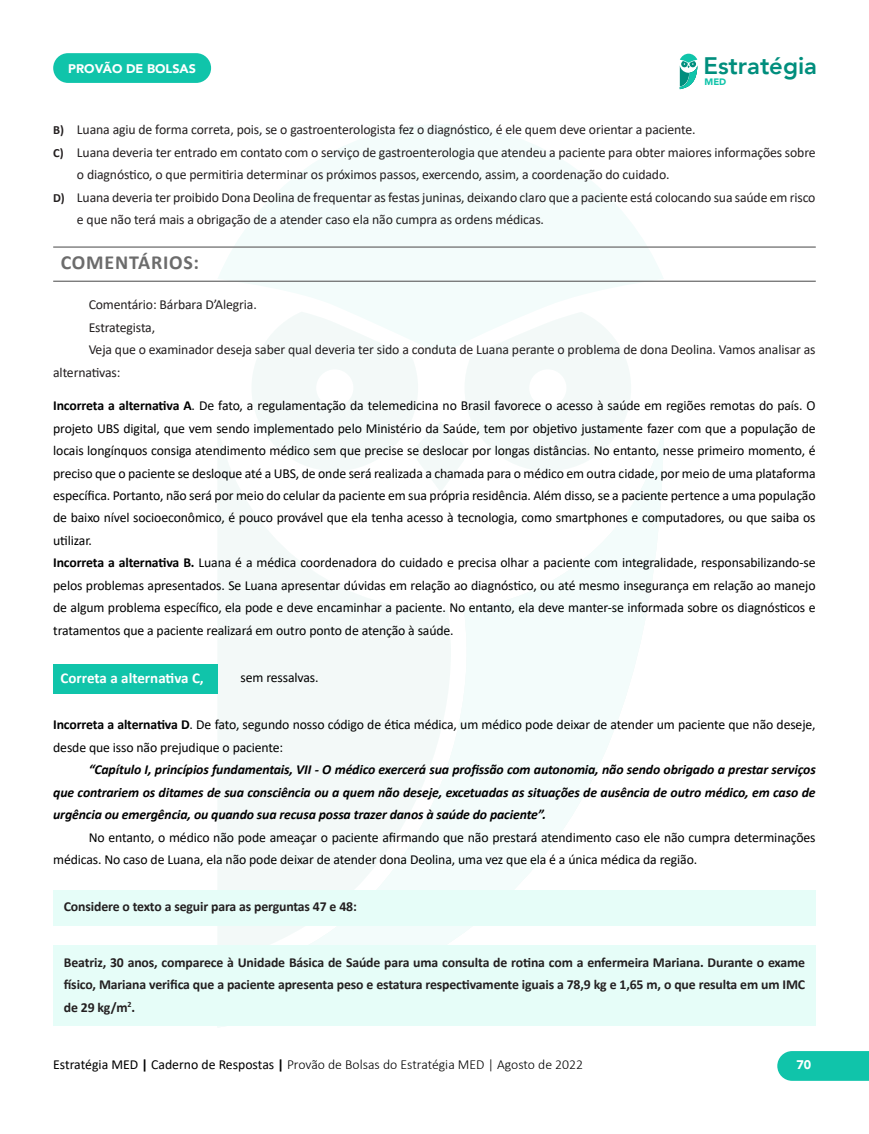
<style>
.page{position:relative;width:869px;height:1134px;background:#fff}
.page>*{position:absolute;margin:0;border:0;box-sizing:border-box;transform-origin:0 0}
.t1{font:800 23.88px "Avenir";color:#008e7d}
.t2{font:700 20px "Calibri";letter-spacing:.04em;color:#6c6c6c}
.t3{font:700 15px "Calibri";color:#fff}
.t4{font:13.75px/22.5px "Calibri";letter-spacing:-.01em;color:#000}
.t5{font:13.75px "Calibri";letter-spacing:-.01em;color:#231f20}
.t6{font:italic 700 13.75px/22.5px "Calibri";letter-spacing:-.01em;color:#000;text-align:justify}
.t7{font:700 13.75px/22.5px "Calibri";letter-spacing:-.01em;color:#231f20;text-align:justify}
.t8{font:300 13.75px "Calibri";color:#000}
.t9{font:900 12.5px "Avenir";color:#fff}
.t10{font:900 9.38px "Avenir";color:#10c4aa}
.s1{font-weight:700;font-size:12.5px}
.s2{font-weight:700}
.s3{font-weight:400}
</style>
<div class="page">
<svg style="left:252px;top:355px;width:379px;height:67px"></svg>
<svg style="left:217px;top:124px;width:446px;height:231px;fill:#f3fcfb"></svg>
<svg style="left:217px;top:422px;width:446px;height:605px;fill:#f3fcfb"></svg>
<svg style="left:777px;top:1051px;width:91px;height:30px;background:#1ac6ad"></svg>
<svg style="left:679px;top:54px;width:18px;height:35px"></svg>
<div style="left:53px;top:53px;width:158px;height:30px;background:#10c4aa;border-radius:15px"></div>
<hr style="left:53px;top:281px;width:762px;height:1px;background:#6c6c6c">
<hr style="left:53px;top:246px;width:762px;height:2px;background:#6c6c6c">
<div style="left:53px;top:664px;width:165px;height:30px;background:#10c4aa"></div>
<div style="left:53px;top:890px;width:762px;height:35px;background:#e6fdf8"></div>
<div style="left:53px;top:946px;width:762px;height:80px;background:#e6fdf8"></div>
<p class="t9" style="left:68px;top:58px;width:129px">PROVÃO DE BOLSAS</p>
<h1 class="t1" style="left:703px;top:47px;width:115px">Estratégia</h1>
<p class="t10" style="left:704px;top:74px;width:23px">MED</p>
<p class="t5" style="left:53px;top:120px;width:643px"><span class="s1">B)</span> Luana agiu de forma correta, pois, se o gastroenterologista fez o diagnóstico, é ele quem deve orientar a paciente.</p>
<p class="t5" style="left:53px;top:143px;width:763px"><span class="s1">C)</span> Luana deveria ter entrado em contato com o serviço de gastroenterologia que atendeu a paciente para obter maiores informações sobre</p>
<p class="t5" style="left:77px;top:165px;width:594px">o diagnóstico, o que permitiria determinar os próximos passos, exercendo, assim, a coordenação do cuidado.</p>
<p class="t5" style="left:53px;top:188px;width:763px"><span class="s1">D)</span> Luana deveria ter proibido Dona Deolina de frequentar as festas juninas, deixando claro que a paciente está colocando sua saúde em risco</p>
<p class="t5" style="left:77px;top:210px;width:468px">e que não terá mais a obrigação de a atender caso ela não cumpra as ordens médicas.</p>
<h2 class="t2" style="left:61px;top:248px;width:140px">COMENTÁRIOS:</h2>
<p class="t5" style="left:89px;top:295px;width:169px">Comentário: Bárbara D’Alegria.</p>
<p class="t5" style="left:89px;top:318px;width:68px">Estrategista,</p>
<p class="t5" style="left:89px;top:340px;width:728px">Veja que o examinador deseja saber qual deveria ter sido a conduta de Luana perante o problema de dona Deolina. Vamos analisar as</p>
<p class="t5" style="left:53px;top:363px;width:69px">alternativas:</p>
<p class="t4" style="left:53px;top:394px;width:763px"><span class="s2">Incorreta a alternativa A</span>. De fato, a regulamentação da telemedicina no Brasil favorece o acesso à saúde em regiões remotas do país. O projeto UBS digital, que vem sendo implementado pelo Ministério da Saúde, tem por objetivo justamente fazer com que a população de locais longínquos consiga atendimento médico sem que precise se deslocar por longas distâncias. No entanto, nesse primeiro momento, é preciso que o paciente se desloque até a UBS, de onde será realizada a chamada para o médico em outra cidade, por meio de uma plataforma específica. Portanto, não será por meio do celular da paciente em sua própria residência. Além disso, se a paciente pertence a uma população de baixo nível socioeconômico, é pouco provável que ela tenha acesso à tecnologia, como smartphones e computadores, ou que saiba os utilizar.<br><span class="s2">Incorreta a alternativa B.</span> Luana é a médica coordenadora do cuidado e precisa olhar a paciente com integralidade, responsabilizando-se pelos problemas apresentados. Se Luana apresentar dúvidas em relação ao diagnóstico, ou até mesmo insegurança em relação ao manejo de algum problema específico, ela pode e deve encaminhar a paciente. No entanto, ela deve manter-se informada sobre os diagnósticos e tratamentos que a paciente realizará em outro ponto de atenção à saúde.</p>
<p class="t3" style="left:61px;top:667px;width:145px">Correta a alternativa C,</p>
<p class="t4" style="left:240px;top:666px;width:79px">sem ressalvas.</p>
<p class="t4" style="left:53px;top:713px;width:763px"><span class="s2">Incorreta a alternativa D</span>. De fato, segundo nosso código de ética médica, um médico pode deixar de atender um paciente que não deseje, desde que isso não prejudique o paciente:</p>
<p class="t6" style="left:53px;top:758px;width:763px;text-indent:35px">“Capítulo I, princípios fundamentais, VII - O médico exercerá sua profissão com autonomia, não sendo obrigado a prestar serviços que contrariem os ditames de sua consciência ou a quem não deseje, excetuadas as situações de ausência de outro médico, em caso de urgência ou emergência, ou quando sua recusa possa trazer danos à saúde do paciente”.</p>
<p class="t4" style="left:53px;top:826px;width:763px;text-indent:35px">No entanto, o médico não pode ameaçar o paciente afirmando que não prestará atendimento caso ele não cumpra determinações médicas. No caso de Luana, ela não pode deixar de atender dona Deolina, uma vez que ela é a única médica da região.</p>
<p class="t7" style="left:64px;top:895px;width:294px">Considere o texto a seguir para as perguntas 47 e 48:</p>
<p class="t7" style="left:64px;top:951px;width:742px">Beatriz, 30 anos, comparece à Unidade Básica de Saúde para uma consulta de rotina com a enfermeira Mariana. Durante o exame físico, Mariana verifica que a paciente apresenta peso e estatura respectivamente iguais a 78,9 kg e 1,65 m, o que resulta em um IMC de 29 kg/m<sup>2</sup>.</p>
<p class="t8" style="left:53px;top:1055px;width:531px"><span class="s3">Estratégia MED</span> <span class="s2">|</span> <span class="s3">Caderno de Respostas</span> <span class="s2">|</span> Provão de Bolsas do Estratégia MED | Agosto de 2022</p>
<p class="t9" style="left:796px;top:1054px;width:16px">70</p>
</div>
